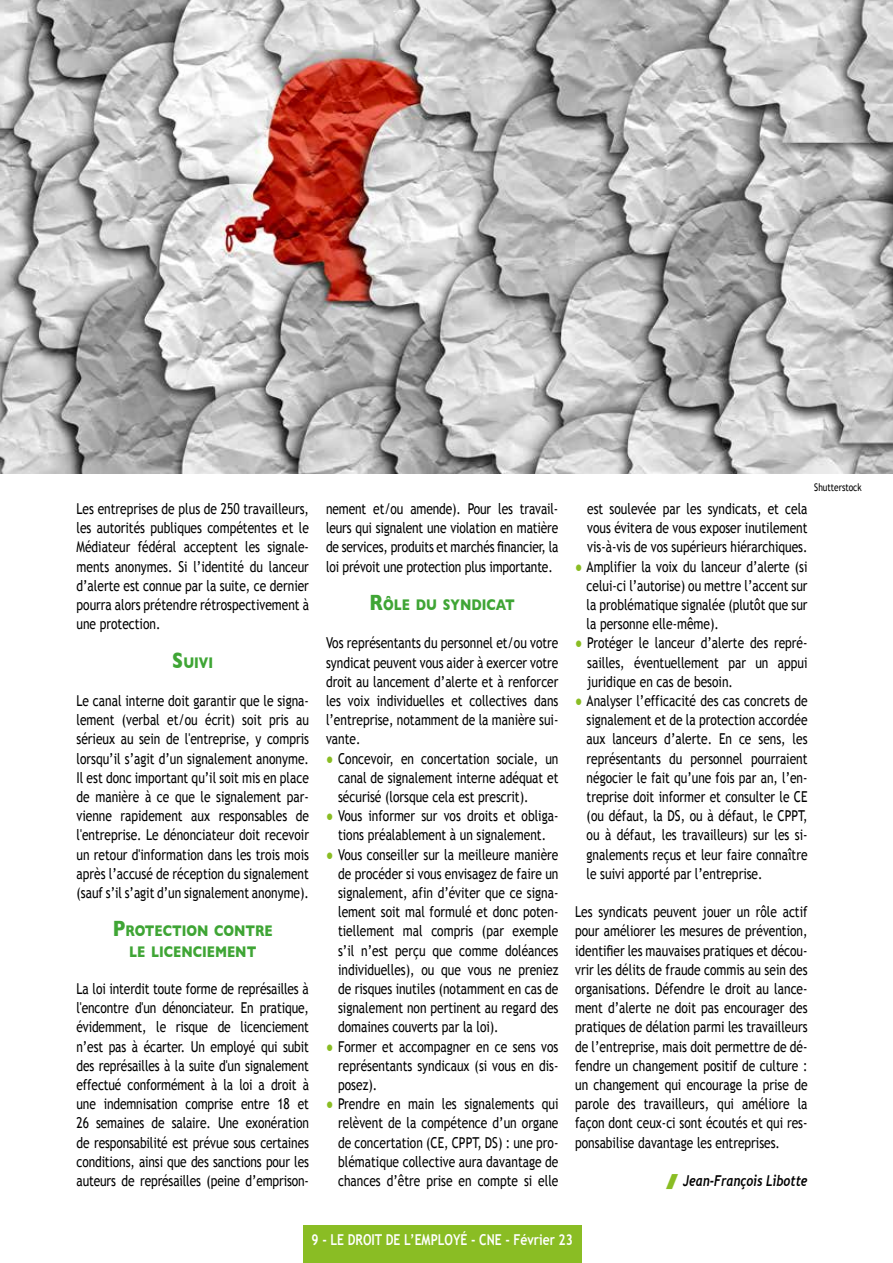
<style>
.page{position:relative;width:893px;height:1263px;background:#fff}
.page>*{position:absolute;margin:0;border:0;box-sizing:border-box;transform-origin:0 0}
.t1{font:700 15.75px/21px "Gill Sans";color:#3fa535;text-align:center;scale:.8 1}
.t2{font:15px/19.2px "Trebuchet MS";color:#000;text-align:justify;scale:.8 1}
.t3{font:700 15px "Trebuchet MS";color:#fff;scale:.81 1}
.t4{font:italic 700 15px "Trebuchet";color:#000;scale:.8 1}
.t5{font:10.5px "Trebuchet MS";color:#000;scale:.8 1}
.s1{font-size:22.5px}
.s2{color:#8abd24}
</style>
<div class="page">
<div style="left:303px;top:1225px;width:278px;height:38px;background:#8abd24"></div>
<img style="left:0;top:0;width:893px;height:474px">
<p class="t2" style="left:77px;top:499px;width:292px">Les entreprises de plus de 250 travailleurs, les autorités publiques compétentes et le Médiateur fédéral acceptent les signale&shy;ments anonymes. Si l’identité du lanceur d’alerte est connue par la suite, ce dernier pourra alors prétendre rétrospectivement à une protection.</p>
<p class="t1" style="left:172px;top:651px;width:53px"><span class="s1">S</span>UIVI</p>
<p class="t2" style="left:77px;top:691px;width:292px">Le canal interne doit garantir que le signa&shy;lement (verbal et/ou écrit) soit pris au sérieux au sein de l'entreprise, y compris lorsqu’il s’agit d’un signalement anonyme.<br>Il est donc important qu’il soit mis en place de manière à ce que le signalement par&shy;vienne rapidement aux responsables de l'entreprise. Le dénonciateur doit recevoir un retour d'information dans les trois mois après l’accusé de réception du signalement (sauf s’il s’agit d’un signalement anonyme).</p>
<p class="t1" style="left:113px;top:920px;width:201px"><span class="s1">P</span>ROTECTION CONTRE<br>LE LICENCIEMENT</p>
<p class="t2" style="left:77px;top:979px;width:292px">La loi interdit toute forme de représailles à l'encontre d'un dénonciateur. En pratique, évidemment, le risque de licenciement n’est pas à écarter. Un employé qui subit des représailles à la suite d'un signalement effectué conformément à la loi a droit à une indemnisation comprise entre 18 et 26 semaines de salaire. Une exonération de responsabilité est prévue sous certaines conditions, ainsi que des sanctions pour les auteurs de représailles (peine d’emprison-</p>
<p class="t2" style="left:326px;top:499px;width:292px">nement et/ou amende). Pour les travail&shy;leurs qui signalent une violation en matière de services, produits et marchés financier, la loi prévoit une protection plus importante.</p>
<p class="t1" style="left:370px;top:594px;width:183px"><span class="s1">R</span>ÔLE DU SYNDICAT</p>
<p class="t2" style="left:326px;top:634px;width:292px">Vos représentants du personnel et/ou votre syndicat peuvent vous aider à exercer votre droit au lancement d’alerte et à renforcer les voix individuelles et collectives dans l’entreprise, notamment de la manière sui&shy;vante.</p>
<p class="t2" style="left:338px;top:749px;width:277px;text-indent:-12px"><span class="s2">●</span> Concevoir, en concertation sociale, un canal de signalement interne adéquat et sécurisé (lorsque cela est prescrit).</p>
<p class="t2" style="left:326px;top:806px;width:292px;text-align:center"><span class="s2">●</span> Vous informer sur vos droits et obliga&shy;tions préalablement à un signalement.</p>
<p class="t2" style="left:338px;top:845px;width:277px;text-indent:-12px"><span class="s2">●</span> Vous conseiller sur la meilleure manière de procéder si vous envisagez de faire un signalement, afin d’éviter que ce signa&shy;lement soit mal formulé et donc poten&shy;tiellement mal compris (par exemple s’il n’est perçu que comme doléances individuelles), ou que vous ne preniez de risques inutiles (notamment en cas de signalement non pertinent au regard des domaines couverts par la loi).</p>
<p class="t2" style="left:338px;top:1037px;width:277px;text-indent:-12px"><span class="s2">●</span> Former et accompagner en ce sens vos représentants syndicaux (si vous en dis&shy;posez).</p>
<p class="t2" style="left:338px;top:1094px;width:277px;text-indent:-12px"><span class="s2">●</span> Prendre en main les signalements qui relèvent de la compétence d’un organe de concertation (CE, CPPT, DS) : une pro&shy;blématique collective aura davantage de chances d’être prise en compte si elle</p>
<p class="t5" style="left:814px;top:481px;width:61px">Shutterstock</p>
<p class="t2" style="left:587px;top:499px;width:277px">est soulevée par les syndicats, et cela vous évitera de vous exposer inutilement vis-à-vis de vos supérieurs hiérarchiques.</p>
<p class="t2" style="left:587px;top:557px;width:278px;text-indent:-11px"><span class="s2">●</span> Amplifier la voix du lanceur d’alerte (si celui-ci l’autorise) ou mettre l’accent sur la problématique signalée (plutôt que sur la personne elle-même).</p>
<p class="t2" style="left:587px;top:634px;width:277px;text-indent:-12px"><span class="s2">●</span> Protéger le lanceur d’alerte des repré&shy;sailles, éventuellement par un appui juridique en cas de besoin.</p>
<p class="t2" style="left:587px;top:691px;width:278px;text-indent:-11px"><span class="s2">●</span> Analyser l’efficacité des cas concrets de signalement et de la protection accordée aux lanceurs d’alerte. En ce sens, les représentants du personnel pourraient négocier le fait qu’une fois par an, l’en&shy;treprise doit informer et consulter le CE (ou défaut, la DS, ou à défaut, le CPPT, ou à défaut, les travailleurs) sur les si&shy;gnalements reçus et leur faire connaître le suivi apporté par l’entreprise.</p>
<p class="t2" style="left:575px;top:902px;width:292px">Les syndicats peuvent jouer un rôle actif pour améliorer les mesures de prévention, identifier les mauvaises pratiques et décou&shy;vrir les délits de fraude commis au sein des organisations. Défendre le droit au lance&shy;ment d’alerte ne doit pas encourager des pratiques de délation parmi les travailleurs de l’entreprise, mais doit permettre de dé&shy;fendre un changement positif de culture : un changement qui encourage la prise de parole des travailleurs, qui améliore la façon dont ceux-ci sont écoutés et qui res&shy;ponsabilise davantage les entreprises.</p>
<p class="t4" style="left:683px;top:1171px;width:157px">Jean-François Libotte</p>
<p class="t3" style="left:312px;top:1230px;width:324px">9 - LE DROIT DE L’EMPLOYÉ - CNE - Février 23</p>
</div>
